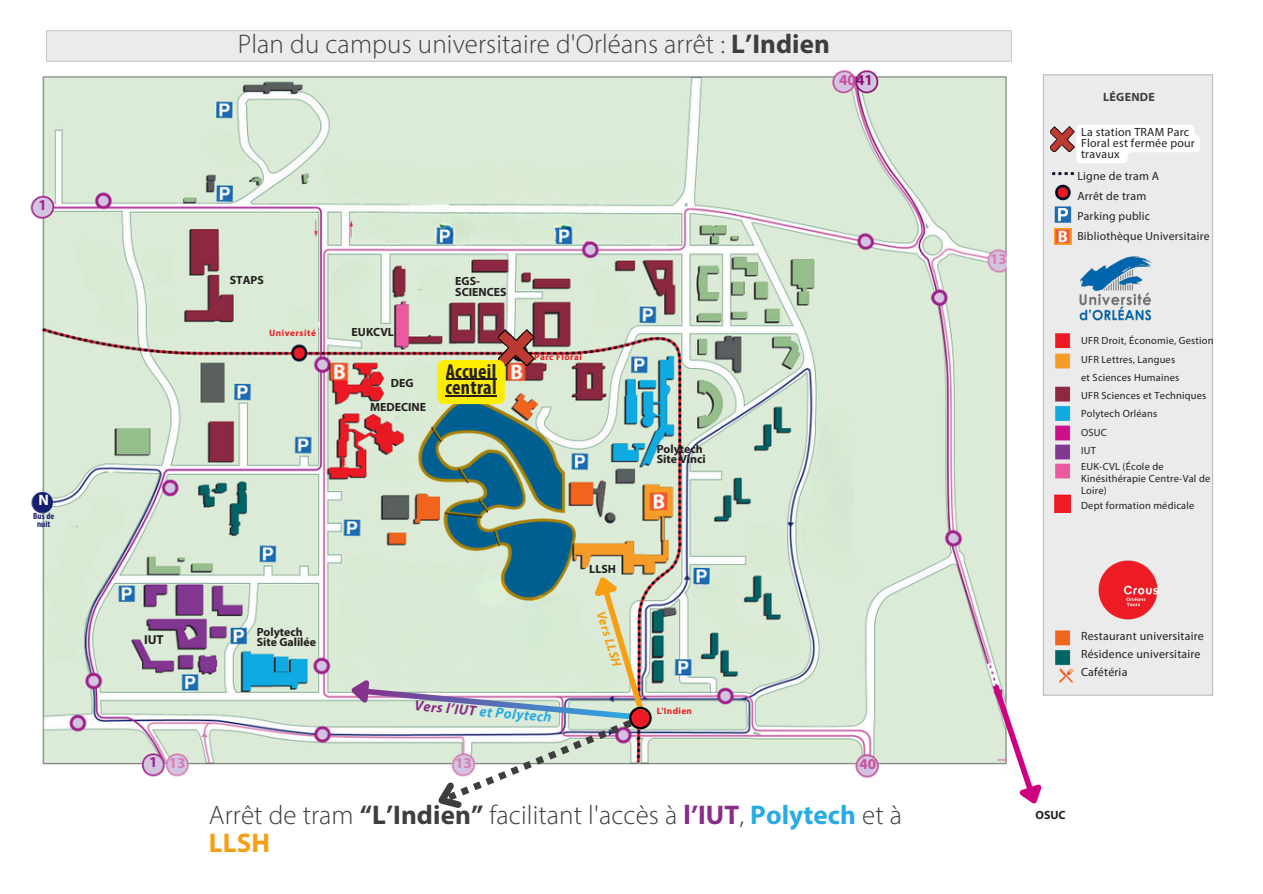
<style>
.page{position:relative;width:1263px;height:894px;background:#fff}
.page>*{position:absolute;margin:0;border:0;box-sizing:border-box;transform-origin:0 0}
.t1{font:300 27px/28.2px "Myriad Pro";letter-spacing:.005em;color:#3f3e3f}
.t2{font:700 condensed 20.25px/16.8px "Myriad Pro";letter-spacing:.015em;color:#231f20}
.t3{font:700 15px "Myriad Pro";color:#d97eb4}
.t4{font:700 15px "Myriad Pro";color:#c8509d}
.t5{font:700 15px "Myriad Pro";color:#a2238e}
.t6{font:700 15px "Myriad Pro";color:#fff}
.t7{font:italic 700 14.4px "Myriad Pro";color:#29abe3}
.t8{font:700 13.05px "Myriad Pro";color:#231f20}
.t9{font:italic 700 12.9px "Myriad Pro";color:#f69f14}
.t10{font:12px/18px "Myriad Pro";letter-spacing:.02em;color:#231f20}
.t11{font:700 12px "Myriad Pro";letter-spacing:.02em;color:#3f3e3f}
.t12{font:700 11.85px/10.2px "Myriad Pro";color:#231f20}
.t13{font:11.85px "Myriad Pro";letter-spacing:.02em;color:#231f20}
.t14{font:11.7px/19.5px "Myriad Pro";letter-spacing:.02em;color:#231f20}
.t15{font:10.5px/12.1px "Myriad Pro";letter-spacing:.02em;color:#231f20}
.t16{font:700 9.15px "Myriad Pro";letter-spacing:.05em;color:#ed1c24}
.t17{font:700 condensed 9px/7.8px "Myriad Pro";letter-spacing:.015em;color:#18226f;text-align:center}
.s1{font-weight:700}
.s2{color:#8d0d73}
.s3{color:#882d88}
.s4{font-weight:700;color:#882d88}
.s5{font-weight:700;color:#29abe3}
.s6{font-weight:700;color:#f69f14}
</style>
<div class="page">
<img style="left:30px;top:61px;width:977px;height:717px">
<div style="left:1042px;top:74px;width:172px;height:622px;background:#ebebeb"></div>
<img style="left:1047px;top:218px;width:112px;height:109px">
<img style="left:1091px;top:553px;width:74px;height:73px">
<svg style="left:1059px;top:668px;width:15px;height:14px"></svg>
<div style="left:46px;top:31px;width:965px;height:30px;background:#ebebec"></div>
<svg style="left:343px;top:565px;width:309px;height:243px"></svg>
<div style="left:1052px;top:512px;width:24px;height:65px;background:#ebebec"></div>
<div style="left:1070px;top:530px;width:24px;height:65px;background:#ebebec"></div>
<div style="left:1052px;top:224px;width:24px;height:19px;background:#ebebec"></div>
<img style="left:1054px;top:228px;width:17px;height:16px">
<svg style="left:988px;top:678px;width:64px;height:126px"></svg>
<img style="left:1055px;top:494px;width:16px;height:18px">
<img style="left:498px;top:329px;width:36px;height:36px">
<img style="left:1050px;top:127px;width:25px;height:24px">
<div style="left:437px;top:360px;width:68px;height:44px;background:#ffed00;border-radius:7px"></div>
<hr style="left:446px;top:378px;width:51px;height:1px;background:#231f20">
<hr style="left:445px;top:395px;width:52px;height:1px;background:#231f20">
<svg style="left:1076px;top:125px;width:124px;height:38px"></svg>
<p class="t5" style="left:39px;top:199px;width:10px">1</p>
<p class="t6" style="left:39px;top:494px;width:12px">N</p>
<p class="t17" style="left:33px;top:512px;width:23px">Bus de nuit</p>
<p class="t1" style="left:238px;top:32px;width:594px">Plan du campus universitaire d'Orléans arrêt : <span class="s1">L’Indien</span></p>
<h4 class="t4" style="left:839px;top:74px;width:35px">40<span class="s2">41</span></h4>
<h1 class="t12" style="left:230px;top:276px;width:36px">STAPS</h1>
<h6 class="t16" style="left:269px;top:329px;width:48px">Université</h6>
<p class="t12" style="left:352px;top:327px;width:44px">EUKCVL</p>
<h5 class="t12" style="left:391px;top:379px;width:24px">DEG</h5>
<p class="t12" style="left:370px;top:403px;width:58px">MEDECINE</p>
<p class="t12" style="left:455px;top:276px;width:53px;line-height:11.2px">EGS-<br>SCIENCES</p>
<p class="t2" style="left:445px;top:364px;width:53px">Accueil central</p>
<h2 class="t16" style="left:534px;top:353px;width:49px">Parc Floral</h2>
<h4 class="t12" style="left:657px;top:445px;width:51px">Polytech<br>Site Vinci</h4>
<p class="t8" style="left:144px;top:634px;width:21px">IUT</p>
<p class="t12" style="left:257px;top:627px;width:61px">Polytech<br>Site Galilée</p>
<p class="t7" style="left:415px;top:699px;width:139px;rotate:5deg"><span class="s3">Vers l’IUT</span> et Polytech</p>
<h4 class="t5" style="left:149px;top:755px;width:10px">1</h4>
<p class="t3" style="left:169px;top:756px;width:18px">13</p>
<h4 class="t3" style="left:455px;top:756px;width:18px">13</h4>
<h4 class="t12" style="left:589px;top:564px;width:28px">LLSH</h4>
<p class="t9" style="left:606px;top:609px;width:59px;rotate:73deg">Vers LLSH</p>
<p class="t16" style="left:657px;top:707px;width:37px">L'Indien</p>
<h4 class="t4" style="left:860px;top:757px;width:18px">40</h4>
<p class="t1" style="left:209px;top:802px;width:695px">Arrêt de tram <span class="s1">“L’Indien”</span> facilitant l'accès à <span class="s4">l’IUT</span>, <span class="s5">Polytech</span> et à<br><span class="s6">LLSH</span></p>
<h4 class="t3" style="left:990px;top:253px;width:18px">13</h4>
<p class="t11" style="left:1103px;top:92px;width:53px">LÉGENDE</p>
<p class="t10" style="left:1081px;top:127px;width:115px;line-height:10.9px">La station TRAM Parc<br>Floral est fermée pour travaux</p>
<h1 class="t13" style="left:1077px;top:171px;width:83px">Ligne de tram A</h1>
<p class="t13" style="left:1077px;top:191px;width:70px">Arrêt de tram</p>
<h3 class="t14" style="left:1077px;top:207px;width:134px">Parking public<br>Bibliothèque Universitaire</h3>
<p class="t15" style="left:1081px;top:335px;width:134px">UFR Droit, Économie, Gestion</p>
<h4 class="t15" style="left:1081px;top:354px;width:96px">UFR Lettres, Langues</h4>
<h5 class="t15" style="left:1081px;top:372px;width:100px">et Sciences Humaines</h5>
<p class="t15" style="left:1081px;top:390px;width:127px">UFR Sciences et Techniques</p>
<h5 class="t15" style="left:1081px;top:408px;width:78px">Polytech Orléans</h5>
<p class="t15" style="left:1081px;top:427px;width:27px">OSUC</p>
<h3 class="t15" style="left:1081px;top:445px;width:16px">IUT</h3>
<p class="t15" style="left:1081px;top:460px;width:131px">EUK-CVL (École de<br>Kinésithérapie Centre-Val de</p>
<p class="t15" style="left:1081px;top:485px;width:27px">Loire)</p>
<p class="t15" style="left:1081px;top:500px;width:115px">Dept formation médicale</p>
<p class="t10" style="left:1081px;top:628px;width:124px">Restaurant universitaire<br>Résidence universitaire<br>Cafétéria</p>
<p class="t12" style="left:1036px;top:810px;width:32px">OSUC</p>
</div>
